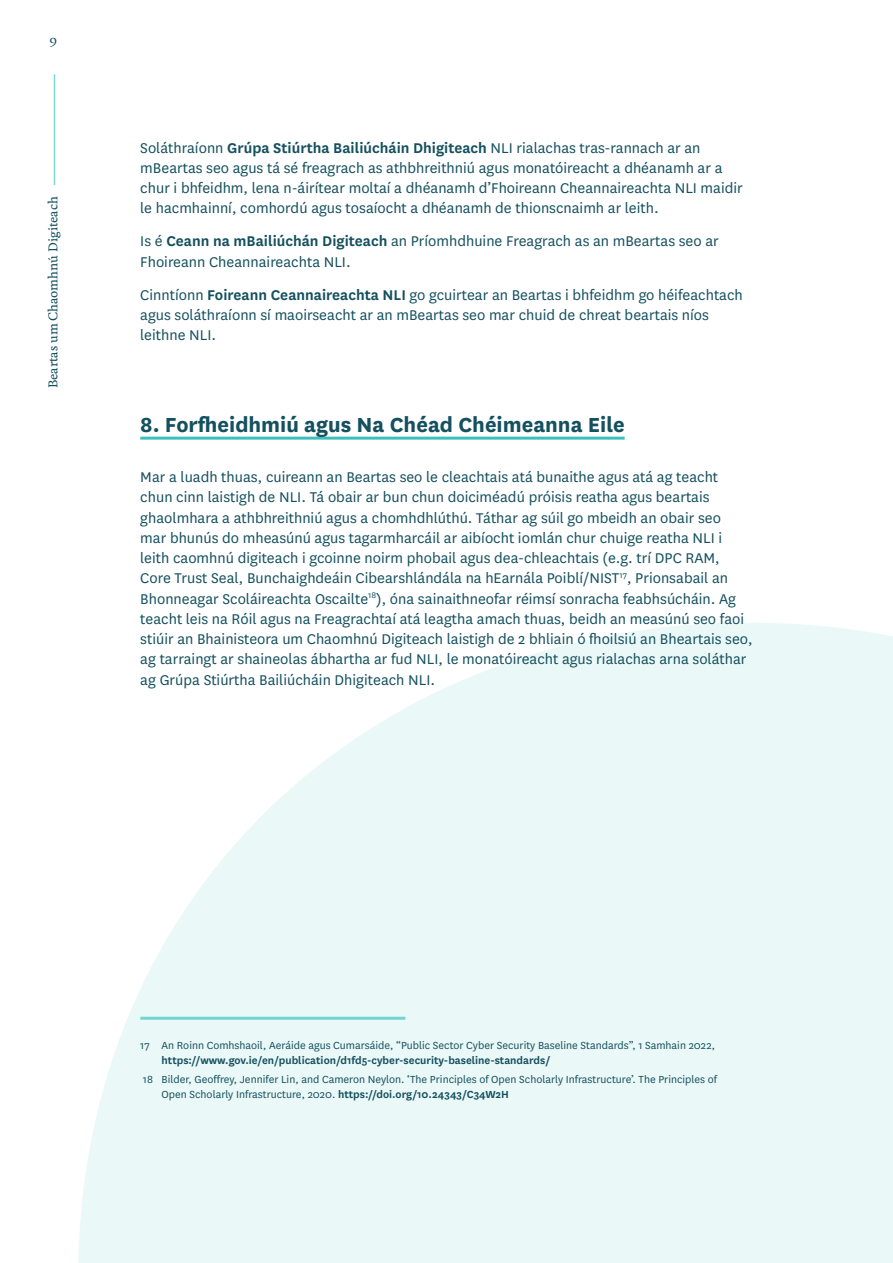
<style>
.page{position:relative;width:893px;height:1263px;background:#fff}
.page>*{position:absolute;margin:0;border:0;box-sizing:border-box;transform-origin:0 0}
.t1{font:700 23.7px "National";color:#14505e}
.t2{font:16.5px/20.2px "National";color:#14505e}
.t3{font:12px/15px "National";color:#14505e}
.t4{font:600 12px "National";color:#14505e}
.t5{font:500 12px "Feijoa";color:#14505e}
.s1{font-weight:600}
</style>
<div class="page">
<hr style="left:54px;top:74px;width:1px;height:111px;background:#7ed6d4">
<svg style="left:78px;top:623px;width:815px;height:640px;fill:#ebf8f8"></svg>
<hr style="left:140px;top:437px;width:485px;height:3px;background:#3bbfbb">
<hr style="left:140px;top:1017px;width:265px;height:3px;background:#73d4d4">
<p class="t5" style="left:49px;top:32px;width:9px">9</p>
<p class="t5" style="left:45px;top:388px;width:193px;rotate:-90deg">Beartas um Chaomhnú Digiteach</p>
<p class="t2" style="left:140px;top:137px;width:604px">Soláthraíonn <span class="s1">Grúpa Stiúrtha Bailiúcháin Dhigiteach</span> NLI rialachas tras-rannach ar an mBeartas seo agus tá sé freagrach as athbhreithniú agus monatóireacht a dhéanamh ar a chur i bhfeidhm, lena n-áirítear moltaí a dhéanamh d’Fhoireann Cheannaireachta NLI maidir le hacmhainní, comhordú agus tosaíocht a dhéanamh de thionscnaimh ar leith.</p>
<p class="t2" style="left:140px;top:231px;width:580px">Is é <span class="s1">Ceann na mBailiúchán Digiteach</span> an Príomhdhuine Freagrach as an mBeartas seo ar<br>Fhoireann Cheannaireachta NLI.</p>
<p class="t2" style="left:140px;top:284px;width:604px">Cinntíonn <span class="s1">Foireann Ceannaireachta NLI</span> go gcuirtear an Beartas i bhfeidhm go héifeachtach agus soláthraíonn sí maoirseacht ar an mBeartas seo mar chuid de chreat beartais níos leithne NLI.</p>
<h1 class="t1" style="left:140px;top:408px;width:486px">8. Forfheidhmiú agus Na Chéad Chéimeanna Eile</h1>
<p class="t2" style="left:140px;top:466px;width:614px">Mar a luadh thuas, cuireann an Beartas seo le cleachtais atá bunaithe agus atá ag teacht chun cinn laistigh de NLI. Tá obair ar bun chun doiciméadú próisis reatha agus beartais ghaolmhara a athbhreithniú agus a chomhdhlúthú. Táthar ag súil go mbeidh an obair seo<br>mar bhunús do mheasúnú agus tagarmharcáil ar aibíocht iomlán chur chuige reatha NLI i leith caomhnú digiteach i gcoinne noirm phobail agus dea-chleachtais (e.g. trí DPC RAM, Core Trust Seal, Bunchaighdeáin Cibearshlándála na hEarnála Poiblí/NIST<sup>17</sup>, Prionsabail an Bhonneagar Scoláireachta Oscailte<sup>18</sup>), óna sainaithneofar réimsí sonracha feabhsúcháin. Ag teacht leis na Róil agus na Freagrachtaí atá leagtha amach thuas, beidh an measúnú seo faoi stiúir an Bhainisteora um Chaomhnú Digiteach laistigh de 2 bhliain ó fhoilsiú an Bheartais seo, ag tarraingt ar shaineolas ábhartha ar fud NLI, le monatóireacht agus rialachas arna soláthar ag Grúpa Stiúrtha Bailiúcháin Dhigiteach NLI.</p>
<p class="t3" style="left:140px;top:1037px;width:576px">17 An Roinn Comhshaoil, Aeráide agus Cumarsáide, “Public Sector Cyber Security Baseline Standards”, 1 Samhain 2022,</p>
<p class="t4" style="left:162px;top:1052px;width:390px">https://www.gov.ie/en/publication/d1fd5-cyber-security-baseline-standards/</p>
<p class="t3" style="left:162px;top:1072px;width:557px;text-indent:-19px">18 Bilder, Geoffrey, Jennifer Lin, and Cameron Neylon. ‘The Principles of Open Scholarly Infrastructure’. The Principles of<br>Open Scholarly Infrastructure, 2020. <span class="s1">https://doi.org/10.24343/C34W2H</span></p>
</div>
